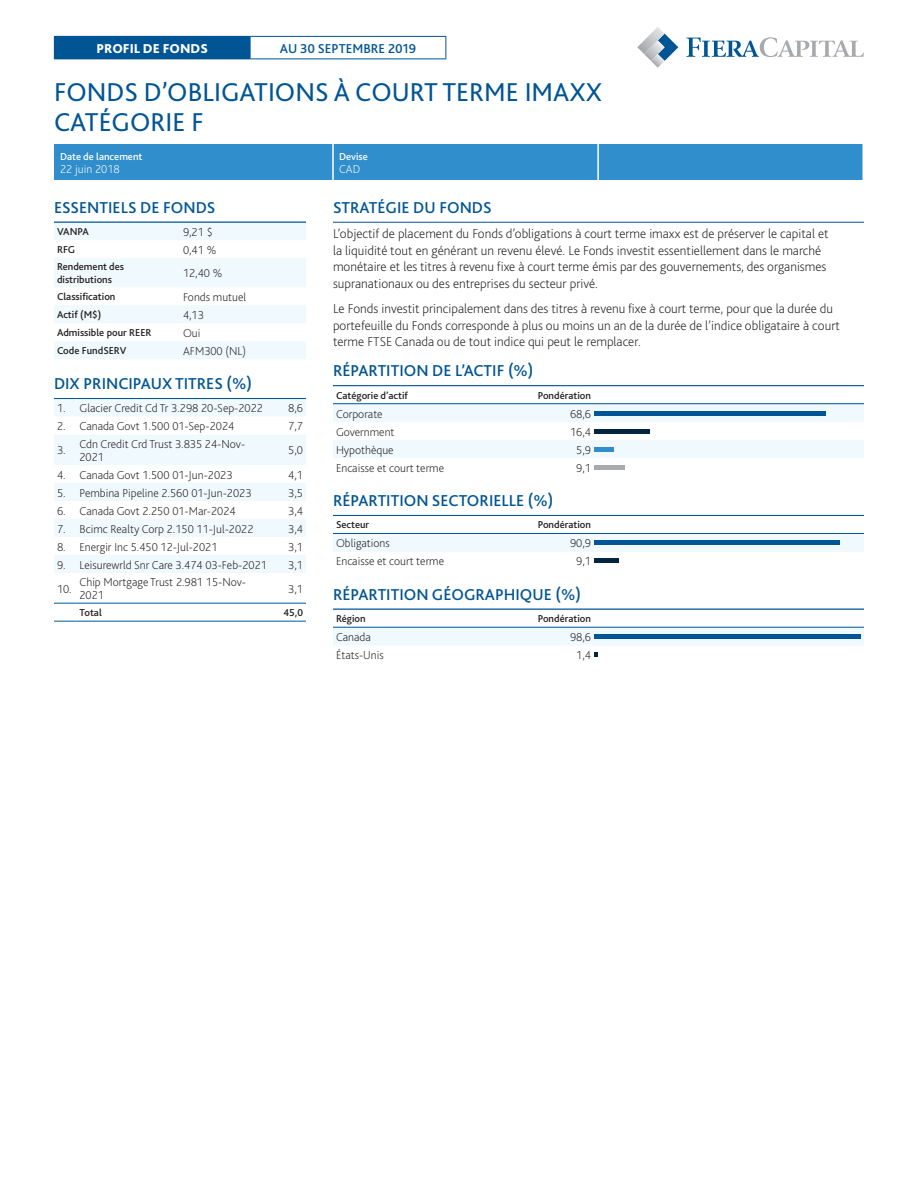
<style>
.page{position:relative;width:918px;height:1188px;background:#fff}
.page>*{position:absolute;margin:0;border:0;box-sizing:border-box;transform-origin:0 0}
.t1{font:27px/30px "Bliss 2";color:#005594}
.t2{font:500 16.5px "Bliss 2";color:#005594}
.t3{font:200 13.5px/16.5px "Bliss 2";color:#231f20}
.t4{font:500 13.5px "Bliss 2";color:#005594}
.t5{font:800 13.5px "Bliss 2";color:#fff}
.t6{font:200 12px/13.5px "Bliss 2";color:#231f20}
.t7{font:200 12px "Bliss 2";color:#fff}
.t8{font:500 10.5px/13.5px "Bliss 2";color:#231f20}
.t9{font:500 10.5px "Bliss 2";color:#fff}
</style>
<div class="page">
<svg style="left:686px;top:37px;width:178px;height:20px"></svg>
<svg style="left:637px;top:27px;width:41px;height:41px"></svg>
<div style="left:54px;top:36px;width:196px;height:23px;background:#005594"></div>
<hr style="left:250px;top:36px;width:196px;height:1px;background:#005594">
<svg style="left:250px;top:37px;width:1px;height:21px"></svg>
<svg style="left:446px;top:37px;width:1px;height:21px"></svg>
<hr style="left:250px;top:58px;width:196px;height:1px;background:#005594">
<svg style="left:54px;top:223px;width:252px;height:136px"></svg>
<hr style="left:54px;top:222px;width:126px;height:1px;background:#005594">
<hr style="left:180px;top:222px;width:126px;height:1px;background:#005594">
<svg style="left:54px;top:399px;width:252px;height:174px;fill:#f0f9fd"></svg>
<svg style="left:54px;top:398px;width:22px;height:1px"></svg>
<hr style="left:76px;top:398px;width:194px;height:1px;background:#005594">
<hr style="left:270px;top:398px;width:36px;height:1px;background:#005594">
<svg style="left:54px;top:603px;width:22px;height:1px"></svg>
<hr style="left:76px;top:603px;width:194px;height:1px;background:#005594">
<hr style="left:270px;top:603px;width:36px;height:1px;background:#005594">
<svg style="left:54px;top:621px;width:22px;height:1px"></svg>
<hr style="left:76px;top:621px;width:194px;height:1px;background:#005594">
<hr style="left:270px;top:621px;width:36px;height:1px;background:#005594">
<hr style="left:333px;top:222px;width:531px;height:1px;background:#005594">
<svg style="left:333px;top:386px;width:531px;height:72px"></svg>
<div style="left:594px;top:404px;width:270px;height:18px;background:#f0f9fd"></div>
<hr style="left:333px;top:403px;width:198px;height:1px;background:#005594">
<hr style="left:531px;top:403px;width:63px;height:1px;background:#005594">
<hr style="left:594px;top:403px;width:270px;height:1px;background:#005594">
<hr style="left:333px;top:385px;width:198px;height:1px;background:#005594">
<hr style="left:531px;top:385px;width:63px;height:1px;background:#005594">
<hr style="left:594px;top:385px;width:270px;height:1px;background:#005594">
<div style="left:333px;top:534px;width:261px;height:18px;background:#f0f9fd"></div>
<div style="left:594px;top:533px;width:270px;height:19px;background:#f0f9fd"></div>
<hr style="left:333px;top:533px;width:198px;height:1px;background:#005594">
<hr style="left:531px;top:533px;width:63px;height:1px;background:#005594">
<hr style="left:594px;top:533px;width:270px;height:1px;background:#005594">
<hr style="left:333px;top:515px;width:198px;height:1px;background:#005594">
<hr style="left:531px;top:515px;width:63px;height:1px;background:#005594">
<hr style="left:594px;top:515px;width:270px;height:1px;background:#005594">
<svg style="left:333px;top:626px;width:531px;height:19px"></svg>
<div style="left:594px;top:627px;width:270px;height:19px;background:#f0f9fd"></div>
<hr style="left:333px;top:627px;width:198px;height:1px;background:#005594">
<hr style="left:531px;top:627px;width:63px;height:1px;background:#005594">
<hr style="left:594px;top:627px;width:270px;height:1px;background:#005594">
<hr style="left:333px;top:609px;width:198px;height:1px;background:#005594">
<hr style="left:531px;top:609px;width:63px;height:1px;background:#005594">
<hr style="left:594px;top:609px;width:270px;height:1px;background:#005594">
<hr style="left:594px;top:411px;width:232px;height:4px;background:#005594">
<hr style="left:594px;top:429px;width:55px;height:4px;background:#052440">
<hr style="left:594px;top:447px;width:20px;height:4px;background:#308ecd">
<hr style="left:594px;top:465px;width:31px;height:4px;background:#a8a9ad">
<hr style="left:594px;top:541px;width:245px;height:4px;background:#005594">
<hr style="left:594px;top:559px;width:25px;height:4px;background:#052440">
<div style="left:594px;top:634px;width:266px;height:5px;background:#005594"></div>
<svg style="left:594px;top:652px;width:4px;height:5px"></svg>
<div style="left:54px;top:144px;width:808px;height:36px;background:#308ecd"></div>
<hr style="left:332px;top:144px;width:2px;height:36px;background:#fff">
<hr style="left:597px;top:144px;width:2px;height:36px;background:#fff">
<p class="t5" style="left:96px;top:40px;width:113px">PROFIL DE FONDS</p>
<p class="t4" style="left:280px;top:40px;width:47px">AU 30 septemb</p>
<p class="t4" style="left:371px;top:40px;width:47px">re 2019</p>
<h1 class="t1" style="left:54px;top:76px;width:550px">FONDS D’OBLIGATIONS À COURT TERME IMAXX<br>CATÉGORIE F</h1>
<p class="t9" style="left:60px;top:150px;width:84px">Date de lancement</p>
<p class="t7" style="left:60px;top:162px;width:61px">22 juin 2018</p>
<p class="t9" style="left:339px;top:150px;width:30px">Devise</p>
<p class="t7" style="left:339px;top:162px;width:23px">CAD</p>
<h2 class="t2" style="left:54px;top:197px;width:163px">ESSENTIELS DE FONDS</h2>
<p class="t8" style="left:57px;top:225px;width:33px">VANPA</p>
<p class="t6" style="left:183px;top:225px;width:31px">9,21 $</p>
<p class="t8" style="left:57px;top:243px;width:20px">RFG</p>
<p class="t6" style="left:183px;top:243px;width:35px">0,41 %</p>
<p class="t8" style="left:57px;top:259px;width:69px">Rendement des distributions</p>
<p class="t6" style="left:183px;top:266px;width:41px">12,40 %</p>
<p class="t8" style="left:57px;top:290px;width:60px">Classification</p>
<p class="t6" style="left:183px;top:290px;width:65px">Fonds mutuel</p>
<p class="t8" style="left:57px;top:308px;width:46px">Actif (M$)</p>
<p class="t6" style="left:183px;top:308px;width:22px">4,13</p>
<p class="t8" style="left:57px;top:326px;width:95px">Admissible pour REER</p>
<p class="t6" style="left:183px;top:326px;width:19px">Oui</p>
<p class="t8" style="left:57px;top:344px;width:71px">Code FundSERV</p>
<p class="t6" style="left:183px;top:344px;width:65px">AFM300 (NL)</p>
<h2 class="t2" style="left:54px;top:373px;width:199px">DIX PRINCIPAUX TITRES (%)</h2>
<p class="t6" style="left:57px;top:401px;width:208px">1. Glacier Credit Cd Tr 3.298 20-Sep-2022</p>
<p class="t6" style="left:288px;top:401px;width:16px">8,6</p>
<p class="t6" style="left:57px;top:419px;width:179px">2. Canada Govt 1.500 01-Sep-2024</p>
<p class="t6" style="left:288px;top:419px;width:16px">7,7</p>
<p class="t6" style="left:57px;top:443px;width:10px">3.</p>
<p class="t6" style="left:80px;top:437px;width:167px">Cdn Credit Crd Trust 3.835 24-Nov-<br>2021</p>
<p class="t6" style="left:288px;top:443px;width:16px">5,0</p>
<p class="t6" style="left:57px;top:467px;width:177px">4. Canada Govt 1.500 01-Jun-2023</p>
<p class="t6" style="left:288px;top:467px;width:16px">4,1</p>
<p class="t6" style="left:57px;top:485px;width:196px">5. Pembina Pipeline 2.560 01-Jun-2023</p>
<p class="t6" style="left:288px;top:485px;width:16px">3,5</p>
<p class="t6" style="left:57px;top:503px;width:180px">6. Canada Govt 2.250 01-Mar-2024</p>
<p class="t6" style="left:288px;top:503px;width:16px">3,4</p>
<p class="t6" style="left:57px;top:521px;width:198px">7. Bcimc Realty Corp 2.150 11-Jul-2022</p>
<p class="t6" style="left:288px;top:521px;width:16px">3,4</p>
<p class="t6" style="left:57px;top:539px;width:162px">8. Energir Inc 5.450 12-Jul-2021</p>
<p class="t6" style="left:288px;top:539px;width:16px">3,1</p>
<p class="t6" style="left:57px;top:557px;width:212px">9. Leisurewrld Snr Care 3.474 03-Feb-2021</p>
<p class="t6" style="left:288px;top:557px;width:16px">3,1</p>
<p class="t6" style="left:57px;top:582px;width:16px">10.</p>
<p class="t6" style="left:80px;top:575px;width:168px">Chip Mortgage Trust 2.981 15-Nov-<br>2021</p>
<p class="t6" style="left:288px;top:582px;width:16px">3,1</p>
<p class="t8" style="left:80px;top:606px;width:24px">Total</p>
<p class="t8" style="left:284px;top:606px;width:21px">45,0</p>
<h2 class="t2" style="left:333px;top:197px;width:160px">STRATÉGIE DU FONDS</h2>
<p class="t3" style="left:333px;top:225px;width:497px">L’objectif de placement du Fonds d’obligations à court terme imaxx est de préserver le capital et la liquidité tout en générant un revenu élevé. Le Fonds investit essentiellement dans le marché monétaire et les titres à revenu fixe à court terme émis par des gouvernements, des organismes supranationaux ou des entreprises du secteur privé.</p>
<p class="t3" style="left:333px;top:300px;width:508px">Le Fonds investit principalement dans des titres à revenu fixe à court terme, pour que la durée du portefeuille du Fonds corresponde à plus ou moins un an de la durée de l’indice obligataire à court terme FTSE Canada ou de tout indice qui peut le remplacer.</p>
<h2 class="t2" style="left:333px;top:361px;width:202px">RÉPARTITION DE L’ACTIF (%)</h2>
<p class="t8" style="left:336px;top:388px;width:73px">Catégorie d’actif</p>
<p class="t8" style="left:538px;top:388px;width:55px">Pondération</p>
<p class="t6" style="left:336px;top:407px;width:48px">Corporate</p>
<p class="t6" style="left:570px;top:407px;width:22px">68,6</p>
<p class="t6" style="left:336px;top:425px;width:60px">Government</p>
<p class="t6" style="left:570px;top:425px;width:22px">16,4</p>
<p class="t6" style="left:336px;top:443px;width:59px">Hypothèque</p>
<p class="t6" style="left:576px;top:443px;width:16px">5,9</p>
<p class="t6" style="left:336px;top:461px;width:110px">Encaisse et court terme</p>
<p class="t6" style="left:576px;top:461px;width:16px">9,1</p>
<h2 class="t2" style="left:333px;top:490px;width:222px">RÉPARTITION SECTORIELLE (%)</h2>
<p class="t8" style="left:336px;top:518px;width:35px">Secteur</p>
<p class="t8" style="left:538px;top:518px;width:55px">Pondération</p>
<p class="t6" style="left:336px;top:536px;width:55px">Obligations</p>
<p class="t6" style="left:570px;top:536px;width:22px">90,9</p>
<p class="t6" style="left:336px;top:554px;width:110px">Encaisse et court terme</p>
<p class="t6" style="left:576px;top:554px;width:16px">9,1</p>
<h2 class="t2" style="left:333px;top:584px;width:249px">RÉPARTITION GÉOGRAPHIQUE (%)</h2>
<p class="t8" style="left:336px;top:612px;width:31px">Région</p>
<p class="t8" style="left:538px;top:612px;width:55px">Pondération</p>
<p class="t6" style="left:336px;top:630px;width:36px">Canada</p>
<p class="t6" style="left:570px;top:630px;width:22px">98,6</p>
<p class="t6" style="left:336px;top:648px;width:49px">États-Unis</p>
<p class="t6" style="left:576px;top:648px;width:16px">1,4</p>
</div>
